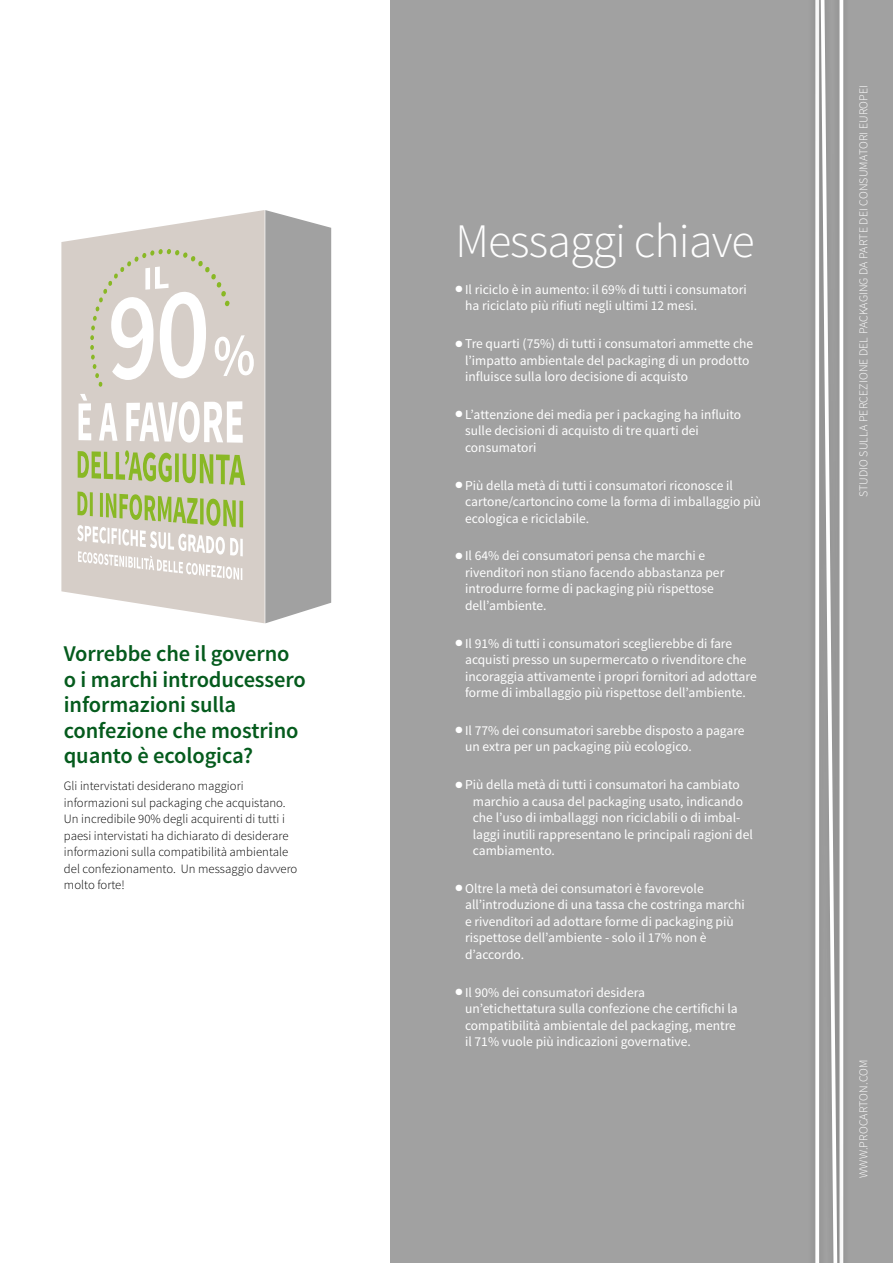
<style>
.page{position:relative;width:893px;height:1263px;background:#fff}
.page>*{position:absolute;margin:0;border:0;box-sizing:border-box;transform-origin:0 0}
.t1{font:300 48px "Source Sans Pro";letter-spacing:-.02em;color:#fff}
.t2{font:600 22.5px/25.5px "Source Sans Pro";letter-spacing:-.005em;color:#055b1d}
.t3{font:13.5px/16.5px "Source Sans Pro";color:#fff}
.t4{font:300 12.75px/16.5px "Source Sans Pro";color:#000}
.t5{font:300 12px "Source Sans Pro";letter-spacing:.01em;color:#fff}
</style>
<div class="page">
<div style="left:390px;top:0;width:503px;height:1263px;background:#a1a1a1"></div>
<div style="left:831px;top:0;width:20px;height:1263px;background:#9d9d9d"></div>
<div style="left:812px;top:0;width:33px;height:1263px;background:#000;opacity:.2"></div>
<svg style="left:819px;top:0;width:20px;height:1263px"></svg>
<svg style="left:61px;top:210px;width:204px;height:413px;fill:#d6cec8"></svg>
<svg style="left:265px;top:210px;width:66px;height:413px;background:#a7a7a7"></svg>
<svg style="left:79px;top:394px;width:12px;height:46px"></svg>
<svg style="left:99px;top:403px;width:19px;height:38px"></svg>
<svg style="left:126px;top:401px;width:117px;height:42px"></svg>
<svg style="left:78px;top:450px;width:94px;height:32px;background:#b5c482"></svg>
<svg style="left:175px;top:453px;width:4px;height:29px"></svg>
<svg style="left:183px;top:454px;width:62px;height:31px;background:#b1c37a"></svg>
<hr style="left:239px;top:501px;width:4px;height:26px;background:#89b825">
<hr style="left:240px;top:539px;width:3px;height:17px;background:#fff">
<svg style="left:77px;top:491px;width:165px;height:89px;background:#d1d2b8"></svg>
<svg style="left:90px;top:249px;width:164px;height:138px"></svg>
<h2 class="t2" style="left:64px;top:641px;width:244px">Vorrebbe che il governo o i marchi introducessero informazioni sulla confezione che mostrino quanto è ecologica?</h2>
<p class="t4" style="left:64px;top:778px;width:235px">Gli intervistati desiderano maggiori informazioni sul packaging che acquistano.<br>Un incredibile 90% degli acquirenti di tutti i paesi intervistati ha dichiarato di desiderare informazioni sulla compatibilità ambientale del confezionamento. Un messaggio davvero molto forte!</p>
<h1 class="t1" style="left:455px;top:212px;width:301px">Messaggi chiave</h1>
<p class="t3" style="left:465px;top:281px;width:283px;text-indent:-10px">● Il riciclo è in aumento: il 69% di tutti i consumatori ha riciclato più rifiuti negli ultimi 12 mesi.</p>
<p class="t3" style="left:465px;top:335px;width:290px;text-indent:-10px">● Tre quarti (75%) di tutti i consumatori ammette che l’impatto ambientale del packaging di un prodotto influisce sulla loro decisione di acquisto</p>
<p class="t3" style="left:465px;top:406px;width:278px;text-indent:-10px">● L’attenzione dei media per i packaging ha influito sulle decisioni di acquisto di tre quarti dei consumatori</p>
<p class="t3" style="left:465px;top:477px;width:298px;text-indent:-10px">● Più della metà di tutti i consumatori riconosce il cartone/cartoncino come la forma di imballaggio più ecologica e riciclabile.</p>
<p class="t3" style="left:465px;top:548px;width:261px;text-indent:-10px">● Il 64% dei consumatori pensa che marchi e rivenditori non stiano facendo abbastanza per introdurre forme di packaging più rispettose dell’ambiente.</p>
<p class="t3" style="left:465px;top:635px;width:293px;text-indent:-10px">● Il 91% di tutti i consumatori sceglierebbe di fare acquisti presso un supermercato o rivenditore che incoraggia attivamente i propri fornitori ad adottare forme di imballaggio più rispettose dell’ambiente.</p>
<p class="t3" style="left:465px;top:722px;width:281px;text-indent:-10px">● Il 77% dei consumatori sarebbe disposto a pagare un extra per un packaging più ecologico.</p>
<p class="t3" style="left:473px;top:777px;width:282px;text-indent:-17px">● Più della metà di tutti i consumatori ha cambiato marchio a causa del packaging usato, indicando che l’uso di imballaggi non riciclabili o di imbal&shy;laggi inutili rappresentano le principali ragioni del cambiamento.</p>
<p class="t3" style="left:465px;top:880px;width:281px;text-indent:-10px">● Oltre la metà dei consumatori è favorevole all’introduzione di una tassa che costringa marchi e rivenditori ad adottare forme di packaging più rispettose dell’ambiente - solo il 17% non è d’accordo.</p>
<p class="t3" style="left:465px;top:984px;width:274px;text-indent:-10px">● Il 90% dei consumatori desidera un’etichettatura sulla confezione che certifichi la compatibilità ambientale del packaging, mentre il 71% vuole più indicazioni governative.</p>
<p class="t5" style="left:856px;top:497px;width:414px;rotate:-90deg">STUDIO SULLA PERCEZIONE DEL PACKAGING DA PARTE DEI CONSUMATORI EUROPEI</p>
<p class="t5" style="left:856px;top:1178px;width:120px;rotate:-90deg">WWW.PROCARTON.COM</p>
</div>
